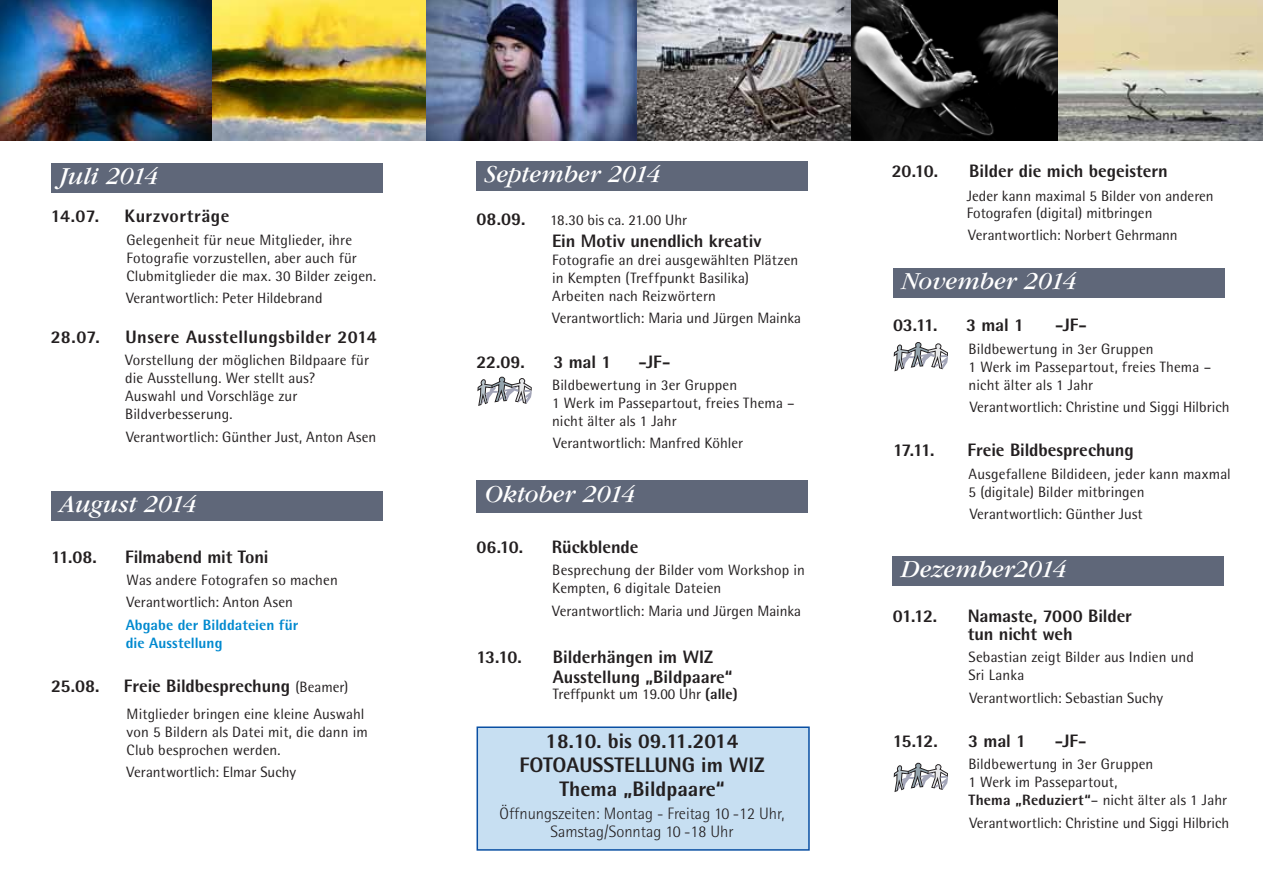
<style>
.page{position:relative;width:1263px;height:893px;background:#fff}
.page>*{position:absolute;margin:0;border:0;box-sizing:border-box;transform-origin:0 0}
.t1{font:italic 25.5px "Garamond LT";letter-spacing:-.005em;color:#fff}
.t2{font:800 21px/24px "Agfa Rotis Semisans";color:#231f20;text-align:center}
.t3{font:800 18px/19.8px "Agfa Rotis Semisans";color:#231f20}
.t4{font:800 18px "Agfa Rotis Semisans";letter-spacing:.025em;color:#231f20}
.t5{font:300 16.5px/18px "Agfa Rotis Semisans";color:#231f20;text-align:center}
.t6{font:15px/18px "Agfa Rotis Semisans";letter-spacing:.005em;color:#231f20}
.t7{font:800 15px/18px "Agfa Rotis Semisans";color:#0089cf}
.s1{font-weight:400;font-size:15px}
.s2{font-weight:800}
</style>
<div class="page">
<div style="left:476px;top:726px;width:334px;height:125px;background:#c7dff2;border:2px solid #094fa3"></div>
<img style="left:0;top:0;width:1263px;height:140px">
<svg style="left:477px;top:377px;width:55px;height:29px"></svg>
<svg style="left:894px;top:342px;width:54px;height:29px"></svg>
<svg style="left:894px;top:763px;width:54px;height:29px"></svg>
<div style="left:51px;top:491px;width:332px;height:30px;background:#5f6779"></div>
<div style="left:51px;top:163px;width:332px;height:29px;background:#5f6779"></div>
<div style="left:892px;top:556px;width:332px;height:30px;background:#5f6779"></div>
<div style="left:476px;top:162px;width:332px;height:29px;background:#5f6779"></div>
<div style="left:476px;top:480px;width:332px;height:32px;background:#5f6779"></div>
<div style="left:893px;top:268px;width:332px;height:30px;background:#5f6779"></div>
<h1 class="t1" style="left:60px;top:163px;width:100px">Juli 2014</h1>
<p class="t3" style="left:51px;top:206px;width:50px">14.07.</p>
<p class="t4" style="left:125px;top:205px;width:106px">Kurzvorträge</p>
<p class="t6" style="left:126px;top:230px;width:251px">Gelegenheit für neue Mitglieder, ihre<br>Fotografie vorzustellen, aber auch für<br>Clubmitglieder die max. 30 Bilder zeigen.</p>
<p class="t6" style="left:126px;top:289px;width:198px">Verantwortlich: Peter Hildebrand</p>
<p class="t3" style="left:51px;top:327px;width:51px">28.07.</p>
<p class="t4" style="left:125px;top:326px;width:253px">Unsere Ausstellungsbilder 2014</p>
<p class="t6" style="left:125px;top:351px;width:245px">Vorstellung der möglichen Bildpaare für die Ausstellung. Wer stellt aus?<br>Auswahl und Vorschläge zur<br>Bildverbesserung.</p>
<p class="t6" style="left:126px;top:427px;width:252px">Verantwortlich: Günther Just, Anton Asen</p>
<h1 class="t1" style="left:60px;top:491px;width:138px">August 2014</h1>
<p class="t3" style="left:51px;top:547px;width:47px">11.08.</p>
<p class="t3" style="left:125px;top:547px;width:145px">Filmabend mit Toni</p>
<p class="t6" style="left:127px;top:569px;width:213px;line-height:22.2px">Was andere Fotografen so machen<br>Verantwortlich: Anton Asen</p>
<p class="t7" style="left:126px;top:615px;width:174px">Abgabe der Bilddateien für die Ausstellung</p>
<p class="t3" style="left:51px;top:676px;width:50px">25.08.</p>
<p class="t3" style="left:124px;top:676px;width:226px">Freie Bildbesprechung <span class="s1">(Beamer)</span></p>
<p class="t6" style="left:127px;top:704px;width:243px">Mitglieder bringen eine kleine Auswahl von 5 Bildern als Datei mit, die dann im<br>Club besprochen werden.</p>
<p class="t6" style="left:127px;top:763px;width:171px">Verantwortlich: Elmar Suchy</p>
<h1 class="t1" style="left:484px;top:161px;width:177px">September 2014</h1>
<p class="t3" style="left:476px;top:208px;width:50px">08.09.</p>
<p class="t6" style="left:550px;top:211px;width:138px">18.30 bis ca. 21.00 Uhr</p>
<p class="t3" style="left:552px;top:231px;width:211px">Ein Motiv unendlich kreativ</p>
<p class="t6" style="left:552px;top:251px;width:248px">Fotografie an drei ausgewählten Plätzen in Kempten (Treffpunkt Basilika)<br>Arbeiten nach Reizwörtern</p>
<p class="t6" style="left:552px;top:309px;width:250px">Verantwortlich: Maria und Jürgen Mainka</p>
<p class="t3" style="left:476px;top:351px;width:50px">22.09.</p>
<p class="t3" style="left:553px;top:351px;width:60px">3 mal 1</p>
<p class="t3" style="left:638px;top:351px;width:33px">-JF-</p>
<p class="t6" style="left:552px;top:376px;width:244px">Bildbewertung in 3er Gruppen<br>1 Werk im Passepartout, freies Thema – nicht älter als 1 Jahr</p>
<p class="t6" style="left:553px;top:434px;width:191px">Verantwortlich: Manfred Köhler</p>
<h1 class="t1" style="left:485px;top:480px;width:152px">Oktober 2014</h1>
<p class="t3" style="left:476px;top:537px;width:48px">06.10.</p>
<p class="t3" style="left:552px;top:537px;width:88px">Rückblende</p>
<p class="t6" style="left:552px;top:561px;width:254px">Besprechung der Bilder vom Workshop in<br>Kempten, 6 digitale Dateien</p>
<p class="t6" style="left:552px;top:601px;width:250px">Verantwortlich: Maria und Jürgen Mainka</p>
<p class="t3" style="left:476px;top:647px;width:47px">13.10.</p>
<p class="t3" style="left:553px;top:647px;width:181px">Bilderhängen im WIZ<br>Ausstellung „Bildpaare“</p>
<p class="t6" style="left:553px;top:685px;width:186px">Treffpunkt um 19.00 Uhr <span class="s2">(alle)</span></p>
<h2 class="t2" style="left:519px;top:729px;width:247px">18.10. bis 09.11.2014<br>FOTOAUSSTELLUNG im WIZ<br>Thema „Bildpaare“</h2>
<p class="t5" style="left:500px;top:804px;width:286px">Öffnungszeiten: Montag - Freitag 10 -12 Uhr,<br>Samstag/Sonntag 10 -18 Uhr</p>
<p class="t3" style="left:892px;top:161px;width:48px">20.10.</p>
<p class="t3" style="left:969px;top:161px;width:200px">Bilder die mich begeistern</p>
<p class="t6" style="left:967px;top:188px;width:248px;line-height:16.5px">Jeder kann maximal 5 Bilder von anderen<br>Fotografen (digital) mitbringen</p>
<p class="t6" style="left:968px;top:226px;width:211px">Verantwortlich: Norbert Gehrmann</p>
<h1 class="t1" style="left:901px;top:268px;width:176px">November 2014</h1>
<p class="t3" style="left:893px;top:315px;width:46px">03.11.</p>
<p class="t3" style="left:966px;top:315px;width:60px">3 mal 1</p>
<p class="t3" style="left:1055px;top:315px;width:33px">-JF-</p>
<p class="t6" style="left:969px;top:339px;width:244px">Bildbewertung in 3er Gruppen<br>1 Werk im Passepartout, freies Thema – nicht älter als 1 Jahr</p>
<p class="t6" style="left:970px;top:398px;width:261px">Verantwortlich: Christine und Siggi Hilbrich</p>
<p class="t3" style="left:893px;top:440px;width:43px">17.11.</p>
<p class="t3" style="left:968px;top:440px;width:168px">Freie Bildbesprechung</p>
<p class="t6" style="left:969px;top:464px;width:264px">Ausgefallene Bildideen, jeder kann maxmal<br>5 (digitale) Bilder mitbringen</p>
<p class="t6" style="left:970px;top:505px;width:175px">Verantwortlich: Günther Just</p>
<h1 class="t1" style="left:901px;top:556px;width:167px">Dezember2014</h1>
<p class="t3" style="left:893px;top:606px;width:46px">01.12.</p>
<p class="t3" style="left:968px;top:607px;width:166px;line-height:18px">Namaste, 7000 Bilder tun nicht weh</p>
<p class="t6" style="left:968px;top:648px;width:227px">Sebastian zeigt Bilder aus Indien und<br>Sri Lanka</p>
<p class="t6" style="left:969px;top:688px;width:195px">Verantwortlich: Sebastian Suchy</p>
<p class="t3" style="left:893px;top:731px;width:47px">15.12.</p>
<p class="t3" style="left:968px;top:731px;width:60px">3 mal 1</p>
<p class="t3" style="left:1055px;top:731px;width:33px">-JF-</p>
<p class="t6" style="left:968px;top:755px;width:260px">Bildbewertung in 3er Gruppen<br>1 Werk im Passepartout,<br><span class="s2">Thema „Reduziert“</span>– nicht älter als 1 Jahr</p>
<p class="t6" style="left:969px;top:813px;width:261px">Verantwortlich: Christine und Siggi Hilbrich</p>
</div>
